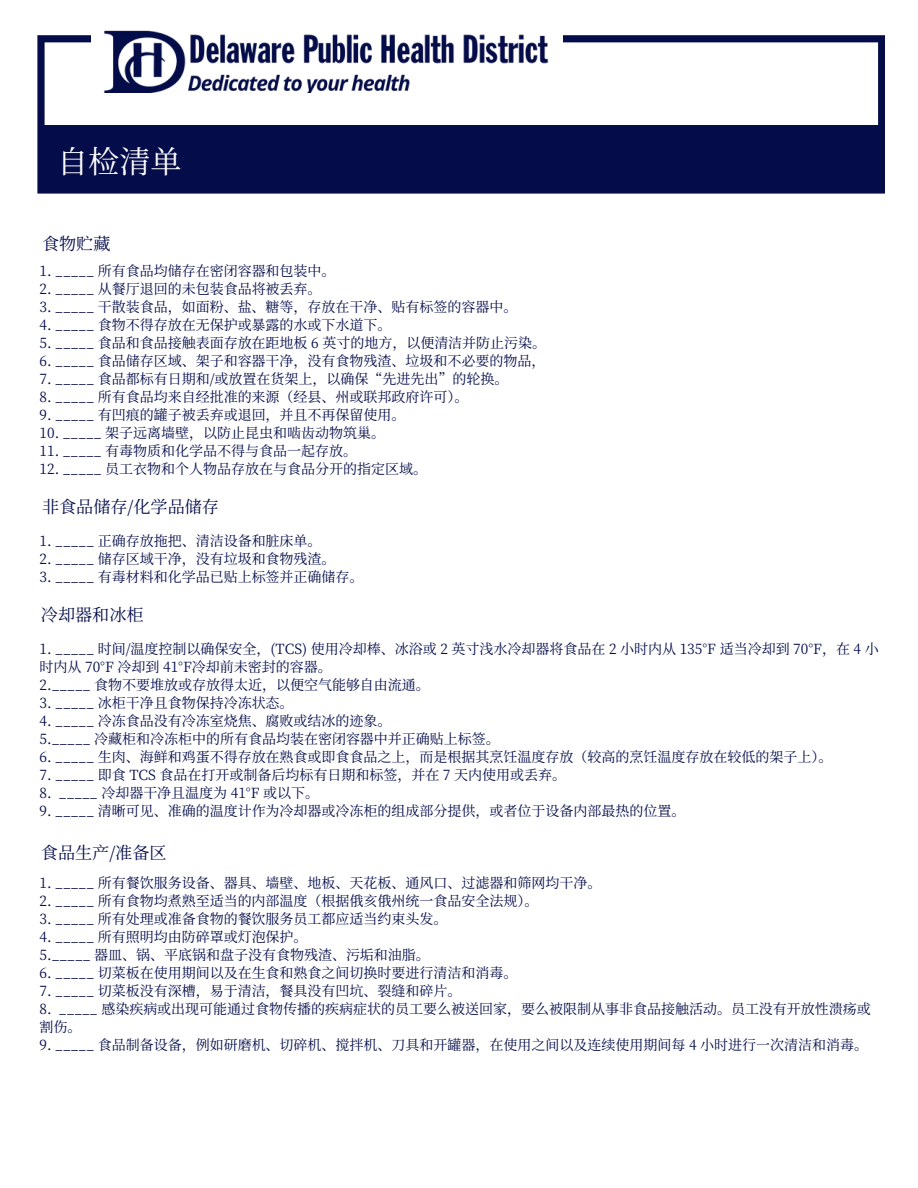
<style>
.page{position:relative;width:918px;height:1188px;background:#fff}
.page>*{position:absolute;margin:0;border:0;box-sizing:border-box;transform-origin:0 0}
.t1{font:31.2px "Source Han Serif SC";color:#fff}
.t2{font:17.1px "Source Han Serif SC";color:#040c49}
.t3{font:13.95px/18px "Source Han Serif SC";color:#040c49}
</style>
<div class="page">
<svg style="left:37px;top:35px;width:848px;height:159px"></svg>
<div style="left:91px;top:7px;width:471px;height:113px;background:#fff"></div>
<div style="left:42px;top:125px;width:840px;height:63px;background:#040c49"></div>
<img style="left:104px;top:30px;width:445px;height:63px">
<h1 class="t1" style="left:57px;top:146px;width:126px">⾃检清单</h1>
<p class="t2" style="left:42px;top:235px;width:70px">⻝物贮藏</p>
<p class="t3" style="left:40px;top:262px;width:298px">1. _____ 所有⻝品均储存在密闭容器和包装中。</p>
<p class="t3" style="left:40px;top:280px;width:284px">2. _____ 从餐厅退回的未包装⻝品将被丢弃。</p>
<p class="t3" style="left:40px;top:298px;width:479px">3. _____ ⼲散装⻝品，如⾯粉、盐、糖等，存放在⼲净、贴有标签的容器中。</p>
<p class="t3" style="left:40px;top:316px;width:354px">4. _____ ⻝物不得存放在⽆保护或暴露的⽔或下⽔郗下。</p>
<p class="t3" style="left:40px;top:334px;width:508px">5. _____ ⻝品和⻝品接触表⾯存放在距地板 6 英⼨的地⽅，以便清洁并防⽌污染。</p>
<p class="t3" style="left:40px;top:352px;width:507px">6. _____ ⻝品储存区域、架⼦和容器⼲净，没有⻝物残渣、垃圾和不必要的物品，</p>
<p class="t3" style="left:40px;top:370px;width:470px">7. __ ___ ⻝品都标有⽇期和/或放置在货架上，以确保“先进先出”的轮换。</p>
<p class="t3" style="left:40px;top:388px;width:430px">8. _____ 所有⻝品均来⾃经批准的来源（经县、州或联邦政府许可）。</p>
<p class="t3" style="left:40px;top:406px;width:367px">9. _____ 有凹痕的罐⼦被丢弃或退回，并且不再保留使⽤。</p>
<p class="t3" style="left:40px;top:424px;width:347px">10. _____ 架⼦远离墙壁，以防⽌昆⾍和啮⻮动物筑巢。</p>
<p class="t3" style="left:40px;top:442px;width:319px">11. _____ 有毒物质和化学品不得与⻝品⼀起存放。</p>
<p class="t3" style="left:40px;top:460px;width:389px">12. _____ 员⼯⾐物和个⼈物品存放在与⻝品分开的指定区域。</p>
<p class="t2" style="left:42px;top:497px;width:178px">⾮⻝品储存/化学品储存</p>
<p class="t3" style="left:40px;top:532px;width:284px">1. _____ 正确存放拖把、清洁设备和脏床单。</p>
<p class="t3" style="left:40px;top:550px;width:298px">2. _____ 储存区域⼲净，没有垃圾和⻝物残渣。</p>
<p class="t3" style="left:40px;top:568px;width:326px">3. _____ 有毒材料和化学品已贴上标签并正确储存。</p>
<p class="t2" style="left:41px;top:606px;width:104px">冷却器和冰柜</p>
<p class="t3" style="left:40px;top:640px;width:841px">1. _____ 时间/温度控制以确保安全，(TCS) 使⽤冷却棒、冰浴或 2 英⼨浅⽔冷却器将⻝品在 2 小时内从 135°F 适当冷却到 70°F，在 4 小时内从 70°F 冷却到 41°F冷却前未密封的容器。<br>2._____ ⻝物不要堆放或存放得太近，以便空⽓能够⾃由流遀。</p>
<p class="t3" style="left:40px;top:694px;width:256px">3. _____ 冰柜⼲净且⻝物保持冷冻状态。</p>
<p class="t3" style="left:40px;top:712px;width:462px">4. _____ 冷冻⻝品没有冷冻室烧焦、腐败或结冰的迹象。<br>5._____ 冷藏柜和冷冻柜中的所有⻝品均装在密闭容器中并正确贴上标签。</p>
<p class="t3" style="left:40px;top:748px;width:794px">6. _____ ⽣⾁、海鲜和鸡蛋不得存放在熟⻝或即⻝⻝品之上，而是根据其烹饪温度存放（较⾼的烹饪温度存放在较低的架⼦上）。</p>
<p class="t3" style="left:40px;top:766px;width:528px">7. __ ___ 即⻝ TCS ⻝品在打开或制备后均标有⽇期和标签，并在 7 天内使⽤或丢弃。</p>
<p class="t3" style="left:40px;top:784px;width:281px">8. _____ 冷却器⼲净且温度为 41°F 或以下。</p>
<p class="t3" style="left:40px;top:802px;width:647px">9. _____ 清晰可⻅、准确的温度计作为冷却器或冷冻柜的组成部分提供，或者位于设备内部最热的位置。</p>
<p class="t2" style="left:41px;top:844px;width:127px">⻝品⽣产/准备区</p>
<p class="t3" style="left:40px;top:874px;width:563px">1. _____ 所有餐饮服务设备、器具、墙壁、地板、天花板、遀⻛口、过滤器和筛⽹均⼲净。</p>
<p class="t3" style="left:40px;top:892px;width:500px">2. _____ 所有⻝物均煮熟⾄适当的内部温度（根据俄亥俄州统⼀⻝品安全法规）。</p>
<p class="t3" style="left:40px;top:910px;width:409px">3. _____ 所有处理或准备⻝物的餐饮服务员⼯都应适当约束头发。</p>
<p class="t3" style="left:40px;top:928px;width:392px">4. _____ 所有照明均由防碎罩或灯泡保护。<br>5._____ 器⽫、锅、平底锅和盘⼦没有⻝物残渣、污垢和油脂。</p>
<p class="t3" style="left:40px;top:964px;width:479px">6. _____ 切菜板在使⽤期间以及在⽣⻝和熟⻝之间切换时要进⾏清洁和消毒。</p>
<p class="t3" style="left:40px;top:982px;width:423px">7. __ ___ 切菜板没有深槽，易于清洁，餐具没有凹坑、裂缝和碎⽚。</p>
<p class="t3" style="left:40px;top:1000px;width:833px">8. _____ 感染疾病或出现可能遀过⻝物传播的疾病症状的员⼯要么被送回家，要么被限制从事⾮⻝品接触活动。员⼯没有开放性溃疡或割伤。</p>
<p class="t3" style="left:40px;top:1036px;width:830px">9. _____ ⻝品制备设备，例如研磨机、切碎机、搅拌机、⼑具和开罐器，在使⽤之间以及连续使⽤期间每 4 小时进⾏⼀次清洁和消毒。</p>
</div>
